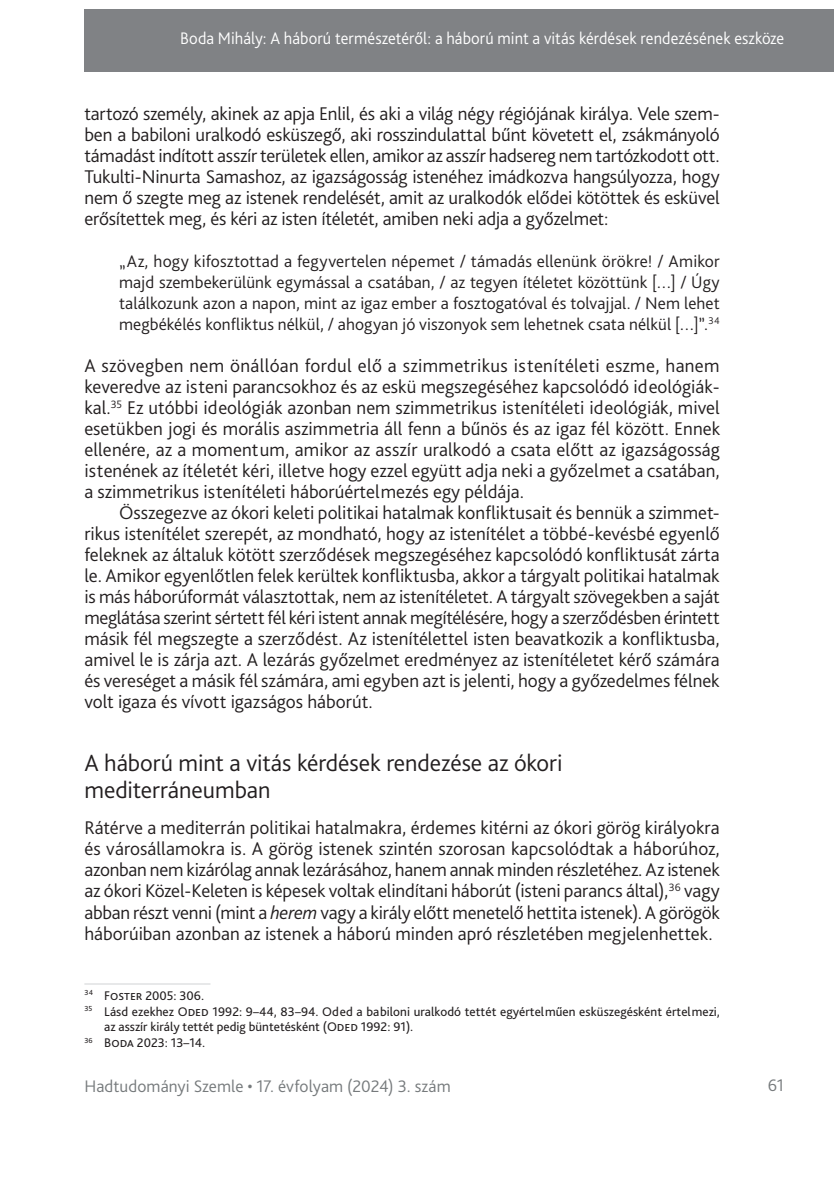
<style>
.page{position:relative;width:834px;height:1181px;background:#fff}
.page>*{position:absolute;margin:0;border:0;box-sizing:border-box;transform-origin:0 0}
._1_1_1__Head{font:300 24.5px/26.2px "Bliss Pro";letter-spacing:-.005em;color:#231f20}
._1__Body{font:300 19.25px/21px "Bliss Pro";letter-spacing:-.01em;color:#231f20;text-align:justify}
._2__Body_1st__3mm{font:300 19.25px/21px "Bliss Pro";color:#231f20;text-align:justify}
._2__Body_1st_paragraph{font:300 19.25px/21px "Bliss Pro";color:#231f20;text-align:justify}
.Long_Citation{font:300 17.5px/21px "Bliss Pro";letter-spacing:.01em;color:#231f20;text-align:justify}
.t1{font:300 17.5px "Bliss Pro";letter-spacing:.01em;color:#fff;scale:.95 1}
.t2{font:300 17.5px "Bliss Pro";letter-spacing:.005em;color:#767a7c}
.Lábjegyzet{font:13.12px/15.8px "Bliss Pro";color:#231f20}
.s1{font-style:italic}
</style>
<div class="page">
<div style="left:84px;top:9px;width:749px;height:63px;background:#808285"></div>
<hr style="left:84px;top:983px;width:126px;height:1px;background:#d1d2d4">
<p class="t1" style="left:180px;top:27px;width:637px">Boda Mihály: A háború természetéről: a háború mint a vitás kérdések rendezésének eszköze</p>
<p class="_1__Body" style="left:84px;top:103px;width:636px">tartozó személy, akinek az apja Enlil, és aki a világ négy régiójának királya. Vele szem&shy;ben a babiloni uralkodó esküszegő, aki rosszindulattal bűnt követett el, zsákmányoló támadást indított asszír területek ellen, amikor az asszír hadsereg nem tartózkodott ott.<br>Tukulti-Ninurta Samashoz, az igazságosság istenéhez imádkozva hangsúlyozza, hogy nem ő szegte meg az istenek rendelését, amit az uralkodók elődei kötöttek és esküvel erősítettek meg, és kéri az isten ítéletét, amiben neki adja a győzelmet:</p>
<p class="Long_Citation" style="left:119px;top:250px;width:602px">„Az, hogy kifosztottad a fegyvertelen népemet / támadás ellenünk örökre! / Amikor majd szembekerülünk egymással a csatában, / az tegyen ítéletet közöttünk […] / Úgy találkozunk azon a napon, mint az igaz ember a fosztogatóval és tolvajjal. / Nem lehet megbékélés konfliktus nélkül, / ahogyan jó viszonyok sem lehetnek csata nélkül […]”.<sup>34</sup></p>
<p class="_2__Body_1st__3mm" style="left:84px;top:355px;width:637px">A szövegben nem önállóan fordul elő a szimmetrikus istenítéleti eszme, hanem keveredve az isteni parancsokhoz és az eskü megszegéséhez kapcsolódó ideológiák&shy;kal.<sup>35</sup> Ez utóbbi ideológiák azonban nem szimmetrikus istenítéleti ideológiák, mivel esetükben jogi és morális aszimmetria áll fenn a bűnös és az igaz fél között. Ennek ellenére, az a momentum, amikor az asszír uralkodó a csata előtt az igazságosság istenének az ítéletét kéri, illetve hogy ezzel együtt adja neki a győzelmet a csatában, a szimmetrikus istenítéleti háborúértelmezés egy példája.</p>
<p class="_1__Body" style="left:84px;top:502px;width:637px;text-indent:35px">Összegezve az ókori keleti politikai hatalmak konfliktusait és bennük a szimmet&shy;rikus istenítélet szerepét, az mondható, hogy az istenítélet a többé-kevésbé egyenlő feleknek az általuk kötött szerződések megszegéséhez kapcsolódó konfliktusát zárta le. Amikor egyenlőtlen felek kerültek konfliktusba, akkor a tárgyalt politikai hatalmak is más háborúformát választottak, nem az istenítéletet. A tárgyalt szövegekben a saját meglátása szerint sértett fél kéri istent annak megítélésére, hogy a szerződésben érintett másik fél megszegte a szerződést. Az istenítélettel isten beavatkozik a konfliktusba, amivel le is zárja azt. A lezárás győzelmet eredményez az istenítéletet kérő számára és vereséget a másik fél számára, ami egyben azt is jelenti, hogy a győzedelmes félnek volt igaza és vívott igazságos háborút.</p>
<p class="_1_1_1__Head" style="left:84px;top:749px;width:479px">A háború mint a vitás kérdések rendezése az ókori mediterráneumban</p>
<p class="_2__Body_1st_paragraph" style="left:84px;top:817px;width:637px">Rátérve a mediterrán politikai hatalmakra, érdemes kitérni az ókori görög királyokra és városállamokra is. A görög istenek szintén szorosan kapcsolódtak a háborúhoz, azonban nem kizárólag annak lezárásához, hanem annak minden részletéhez. Az istenek az ókori Közel-Keleten is képesek voltak elindítani háborút (isteni parancs által),<sup>36</sup> vagy abban részt venni (mint a <span class="s1">herem</span> vagy a király előtt menetelő hettita istenek). A görögök háborúiban azonban az istenek a háború minden apró részletében megjelenhettek.</p>
<p class="Lábjegyzet" style="left:84px;top:987px;width:121px"><sup>34</sup> Foster 2005: 306.</p>
<p class="Lábjegyzet" style="left:104px;top:1003px;width:617px;text-indent:-20px"><sup>35</sup> Lásd ezekhez Oded 1992: 9–44, 83–94. Oded a babiloni uralkodó tettét egyértelműen esküszegésként értelmezi, az asszír király tettét pedig büntetésként (Oded 1992: 91).</p>
<p class="Lábjegyzet" style="left:84px;top:1034px;width:122px"><sup>36</sup> Boda 2023: 13–14.</p>
<p class="t2" style="left:84px;top:1075px;width:368px">Hadtudományi Szemle • 17. évfolyam (2024) 3. szám</p>
<p class="t2" style="left:767px;top:1074px;width:18px">61</p>
</div>
